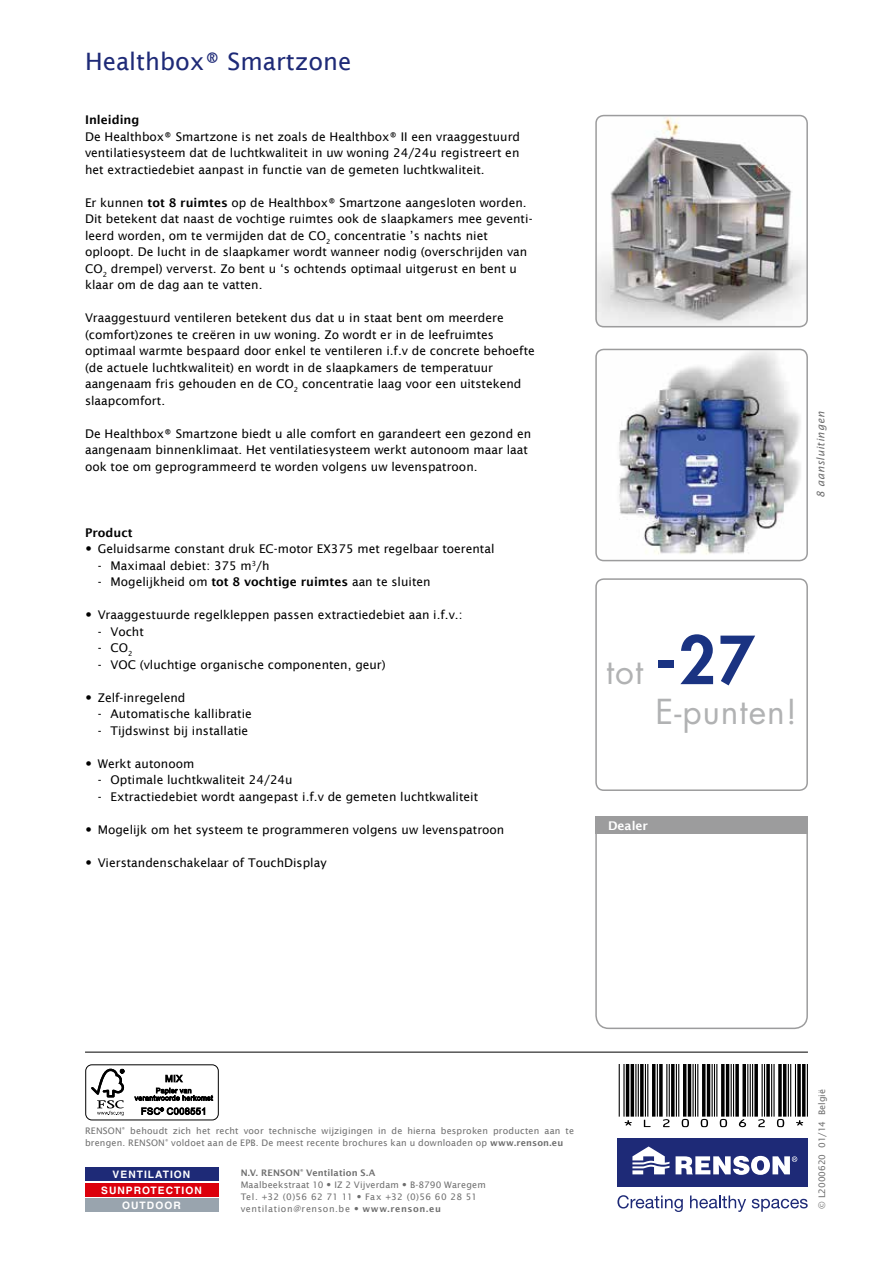
<style>
.page{position:relative;width:893px;height:1263px;background:#fff}
.page>*{position:absolute;margin:0;border:0;box-sizing:border-box;transform-origin:0 0}
.t1{font:33.45px/40.2px "Futura Std";letter-spacing:.03em;color:#b1b2b3}
.t2{font:24px "Lucida Sans";color:#1e2a77}
.t3{font:12px/16.5px "Lucida Sans";color:#000}
.t4{font:600 12px "Lucida Sans";color:#000}
.t5{font:600 12px "Lucida Sans";color:#fff}
.t6{font:italic 10.5px "Lucida Sans";letter-spacing:.045em;color:#6e6e6e}
.t7{font:700 10.2px/15.8px "Helvetica LT Std";letter-spacing:.1em;color:#fff;text-align:center}
.t8{font:9px/12px "Lucida Sans";letter-spacing:.02em;color:#6e6e6e}
.t9{font:9px "Lucida Sans";color:#6e6e6e}
.s1{font-weight:600}
.s2{font-family:"Futura Std"}
.s3{font-weight:800;font-size:64.35px;color:#1a3382}
</style>
<div class="page">
<div style="left:595px;top:816px;width:213px;height:213px;border:2px solid #9c9c9d;border-radius:13px"></div>
<div style="left:595px;top:816px;width:213px;height:17px;background:#9c9c9d"></div>
<div style="left:595px;top:578px;width:213px;height:213px;border:2px solid #9c9c9d;border-radius:8px"></div>
<img style="left:598px;top:115px;width:210px;height:212px">
<div style="left:595px;top:115px;width:213px;height:212px;border:2px solid #9c9c9d;border-radius:8px"></div>
<img style="left:598px;top:349px;width:210px;height:212px">
<div style="left:595px;top:349px;width:213px;height:212px;border:2px solid #9c9c9d;border-radius:8px"></div>
<hr style="left:85px;top:1052px;width:723px;height:1px;background:#000">
<div style="left:617px;top:1138px;width:191px;height:49px;background:#1e2a77"></div>
<svg style="left:632px;top:1146px;width:37px;height:28px"></svg>
<svg style="left:676px;top:1156px;width:121px;height:19px"></svg>
<svg style="left:617px;top:1195px;width:66px;height:17px"></svg>
<svg style="left:690px;top:1195px;width:56px;height:17px"></svg>
<svg style="left:752px;top:1199px;width:56px;height:13px"></svg>
<div style="left:85px;top:1167px;width:134px;height:13px;background:#1e2a77"></div>
<div style="left:85px;top:1183px;width:134px;height:13px;background:#dc000c"></div>
<div style="left:85px;top:1198px;width:134px;height:14px;background:#99a4ae"></div>
<div style="left:85px;top:1064px;width:134px;height:56px;border:1px solid #000;border-radius:6px"></div>
<svg style="left:91px;top:1069px;width:33px;height:46px"></svg>
<svg style="left:134px;top:1074px;width:79px;height:27px"></svg>
<svg style="left:141px;top:1107px;width:64px;height:8px"></svg>
<svg style="left:619px;top:1064px;width:189px;height:63px"></svg>
<h2 class="t2" style="left:85px;top:47px;width:268px">Healthbox® Smartzone</h2>
<p class="t4" style="left:85px;top:113px;width:56px">Inleiding</p>
<p class="t3" style="left:85px;top:128px;width:437px;text-align:justify">De Healthbox® Smartzone is net zoals de Healthbox® II een vraaggestuurd ventilatiesysteem dat de luchtkwaliteit in uw woning 24/24u registreert en het extractiedebiet aanpast in functie van de gemeten luchtkwaliteit.</p>
<p class="t3" style="left:85px;top:194px;width:449px">Er kunnen <span class="s1">tot 8 ruimtes</span> op de Healthbox® Smartzone aangesloten worden.<br>Dit betekent dat naast de vochtige ruimtes ook de slaapkamers mee geventi&shy;leerd worden, om te vermijden dat de CO<sub>2</sub> concentratie ’s nachts niet oploopt. De lucht in de slaapkamer wordt wanneer nodig (overschrijden van CO<sub>2</sub> drempel) ververst. Zo bent u ‘s ochtends optimaal uitgerust en bent u klaar om de dag aan te vatten.</p>
<p class="t3" style="left:85px;top:310px;width:451px">Vraaggestuurd ventileren betekent dus dat u in staat bent om meerdere (comfort)zones te creëren in uw woning. Zo wordt er in de leefruimtes optimaal warmte bespaard door enkel te ventileren i.f.v de concrete behoefte (de actuele luchtkwaliteit) en wordt in de slaapkamers de temperatuur aangenaam fris gehouden en de CO<sub>2</sub> concentratie laag voor een uitstekend slaapcomfort.</p>
<p class="t3" style="left:85px;top:425px;width:448px">De Healthbox® Smartzone biedt u alle comfort en garandeert een gezond en aangenaam binnenklimaat. Het ventilatiesysteem werkt autonoom maar laat ook toe om geprogrammeerd te worden volgens uw levenspatroon.</p>
<p class="t4" style="left:85px;top:525px;width:49px">Product</p>
<p class="t3" style="left:85px;top:541px;width:411px"><span class="s2">•</span> Geluidsarme constant druk EC-motor EX375 met regelbaar toerental</p>
<p class="t3" style="left:98px;top:557px;width:173px">- Maximaal debiet: 375 m<sup>3</sup>/h</p>
<p class="t3" style="left:98px;top:574px;width:334px">- Mogelijkheid om <span class="s1">tot 8 vochtige ruimtes</span> aan te sluiten</p>
<p class="t3" style="left:85px;top:607px;width:379px"><span class="s2">•</span> Vraaggestuurde regelkleppen passen extractiedebiet aan i.f.v.:</p>
<p class="t3" style="left:98px;top:623px;width:48px">- Vocht</p>
<p class="t3" style="left:98px;top:640px;width:36px">- CO<sub>2</sub></p>
<p class="t3" style="left:98px;top:656px;width:289px">- VOC (vluchtige organische componenten, geur)</p>
<p class="t3" style="left:85px;top:689px;width:102px"><span class="s2">•</span> Zelf-inregelend</p>
<p class="t3" style="left:98px;top:706px;width:156px">- Automatische kallibratie</p>
<p class="t3" style="left:98px;top:722px;width:152px">- Tijdswinst bij installatie</p>
<p class="t3" style="left:85px;top:755px;width:111px"><span class="s2">•</span> Werkt autonoom</p>
<p class="t3" style="left:98px;top:772px;width:196px">- Optimale luchtkwaliteit 24/24u</p>
<p class="t3" style="left:98px;top:788px;width:382px">- Extractiedebiet wordt aangepast i.f.v de gemeten luchtkwaliteit</p>
<p class="t3" style="left:85px;top:821px;width:421px"><span class="s2">•</span> Mogelijk om het systeem te programmeren volgens uw levenspatroon</p>
<p class="t3" style="left:85px;top:854px;width:243px"><span class="s2">•</span> Vierstandenschakelaar of TouchDisplay</p>
<p class="t6" style="left:815px;top:498px;width:88px;rotate:-90deg">8 aansluitingen</p>
<h1 class="t1" style="left:656px;top:652px;width:143px;text-indent:-49px">tot <span class="s3">-27<br></span>E-punten!</h1>
<p class="t5" style="left:608px;top:818px;width:41px">Dealer</p>
<p class="t8" style="left:85px;top:1124px;width:490px">RENSON<sup>®</sup> behoudt zich het recht voor technische wijzigingen in de hierna besproken producten aan te brengen. RENSON<sup>®</sup> voldoet aan de EPB. De meest recente brochures kan u downloaden op <span class="s1">www.renson.eu</span></p>
<p class="t8" style="left:241px;top:1167px;width:247px"><span class="s1">N.V. RENSON</span><sup>®</sup> <span class="s1">Ventilation S.A<br></span>Maalbeekstraat 10 <span class="s2">•</span> IZ 2 Vijverdam <span class="s2">•</span> B-8790 Waregem Tel. +32 (0)56 62 71 11 <span class="s2">•</span> Fax +32 (0)56 60 28 51 ventilation@renson.be <span class="s2">•</span> <span class="s1">www.renson.eu</span></p>
<p class="t7" style="left:101px;top:1166px;width:102px">VENTILATION<br>SUNPROTECTION<br>OUTDOOR</p>
<p class="t9" style="left:817px;top:1209px;width:121px;rotate:-90deg">© L2000620 01/14 België</p>
</div>
